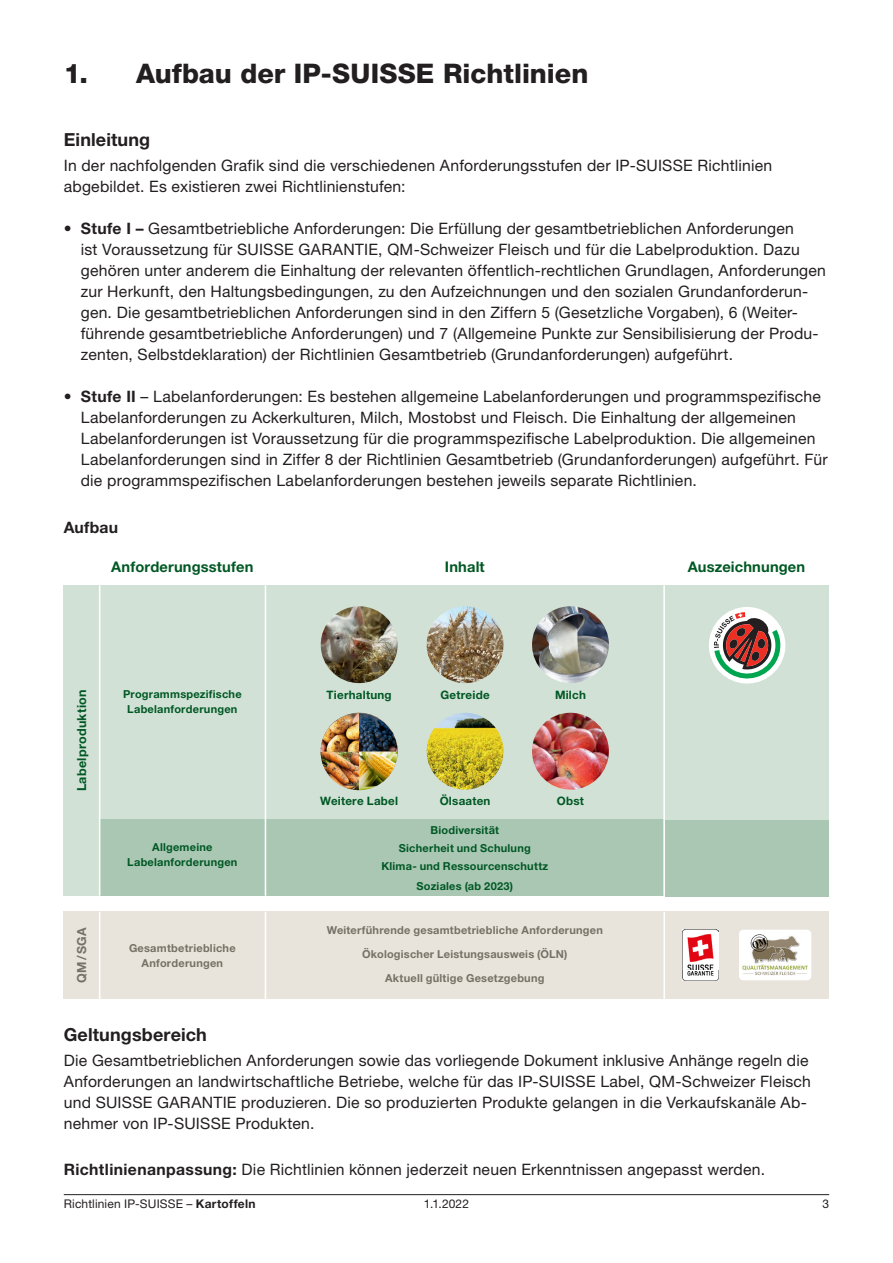
<style>
.page{position:relative;width:893px;height:1263px;background:#fff}
.page>*{position:absolute;margin:0;border:0;box-sizing:border-box;transform-origin:0 0}
.H1_Titel_1Zahl{font:800 27px "Helvetica Neue LT Std";color:#231f20}
.p_Zwischentitl{font:700 18px "Helvetica Neue LT Std";letter-spacing:.005em;color:#231f20}
.p__Einzug_bulletpoin{font:15.75px/21px "Helvetica Neue LT Std";letter-spacing:.015em;color:#231f20}
.p_GS{font:15.75px/21px "Helvetica Neue LT Std";letter-spacing:.015em;color:#231f20}
.p_Zwischentitel_GS{font:700 15.75px "Helvetica Neue LT Std";letter-spacing:.01em;color:#231f20}
.t1{font:700 14.7px "Helvetica Neue LT Std";letter-spacing:.01em;color:#005824}
.t2{font:700 12.45px "Helvetica Neue LT Std";letter-spacing:.02em;color:#005824}
.t3{font:700 12.45px "Helvetica Neue LT Std";color:#767166}
.t4{font:12px "Helvetica Neue LT Std";letter-spacing:.01em;color:#231f20}
.t5{font:700 11.55px "Helvetica Neue LT Std";letter-spacing:.02em;color:#005824}
.t6{font:700 10.95px "Helvetica Neue LT Std";letter-spacing:.02em;color:#005824}
.t7{font:700 10.95px "Helvetica Neue LT Std";letter-spacing:.02em;color:#767166}
.s1{font-weight:700}
</style>
<div class="page">
<hr style="left:64px;top:1194px;width:765px;height:1px;background:#231f20">
<div style="left:64px;top:585px;width:765px;height:311px;background:#d1e1d5"></div>
<div style="left:100px;top:820px;width:563px;height:76px;background:#aac7b4"></div>
<div style="left:64px;top:912px;width:765px;height:87px;background:#e8e4dc"></div>
<img style="left:321px;top:606px;width:77px;height:77px;border-radius:38px">
<img style="left:427px;top:606px;width:76px;height:77px;border-radius:38px">
<img style="left:532px;top:606px;width:77px;height:77px;border-radius:38px">
<img style="left:427px;top:713px;width:76px;height:77px;border-radius:38px">
<img style="left:532px;top:713px;width:77px;height:77px;border-radius:38px">
<hr style="left:265px;top:585px;width:1px;height:311px;background:#fff">
<hr style="left:99px;top:585px;width:1px;height:311px;background:#fff">
<hr style="left:99px;top:912px;width:1px;height:87px;background:#fff">
<hr style="left:663px;top:585px;width:2px;height:311px;background:#fff">
<hr style="left:265px;top:912px;width:1px;height:87px;background:#fff">
<hr style="left:663px;top:912px;width:2px;height:87px;background:#fff">
<img style="left:321px;top:713px;width:76px;height:77px">
<div style="left:665px;top:820px;width:164px;height:76px;background:#aac7b4"></div>
<div style="left:709px;top:607px;width:76px;height:76px;background:#fff;border-radius:50%"></div>
<svg style="left:714px;top:612px;width:68px;height:71px"></svg>
<img style="left:682px;top:930px;width:37px;height:50px">
<div style="left:739px;top:930px;width:72px;height:50px;background:#fff;border-radius:4px"></div>
<img style="left:742px;top:934px;width:66px;height:42px">
<p class="H1_Titel_1Zahl" style="left:64px;top:57px;width:526px">1. Aufbau der IP-SUISSE Richtlinien</p>
<p class="p_Zwischentitl" style="left:64px;top:129px;width:88px">Einleitung</p>
<p class="p__Einzug_bulletpoin" style="left:64px;top:155px;width:710px">In der nachfolgenden Grafik sind die verschiedenen Anforderungsstufen der IP-SUISSE Richtlinien abgebildet. Es existieren zwei Richtlinienstufen:</p>
<p class="p__Einzug_bulletpoin" style="left:81px;top:218px;width:747px;text-indent:-17px">• <span class="s1">Stufe I –</span> Gesamtbetriebliche Anforderungen: Die Erfüllung der gesamtbetrieblichen Anforderungen<br>ist Voraussetzung für SUISSE GARANTIE, QM-Schweizer Fleisch und für die Labelproduktion. Dazu gehören unter anderem die Einhaltung der relevanten öffentlich-rechtlichen Grundlagen, Anforderungen zur Herkunft, den Haltungsbedingungen, zu den Aufzeichnungen und den sozialen Grundanforderun&shy;gen. Die gesamtbetrieblichen Anforderungen sind in den Ziffern 5 (Gesetzliche Vorgaben), 6 (Weiter&shy;führende gesamtbetriebliche Anforderungen) und 7 (Allgemeine Punkte zur Sensibilisierung der Produ&shy;zenten, Selbstdeklaration) der Richtlinien Gesamtbetrieb (Grundanforderungen) aufgeführt.</p>
<p class="p__Einzug_bulletpoin" style="left:81px;top:386px;width:748px;text-indent:-17px">• <span class="s1">Stufe II</span> – Labelanforderungen: Es bestehen allgemeine Labelanforderungen und programmspezifische Labelanforderungen zu Ackerkulturen, Milch, Mostobst und Fleisch. Die Einhaltung der allgemeinen Labelanforderungen ist Voraussetzung für die programmspezifische Labelproduktion. Die allgemeinen Labelanforderungen sind in Ziffer 8 der Richtlinien Gesamtbetrieb (Grundanforderungen) aufgeführt. Für die programmspezifischen Labelanforderungen bestehen jeweils separate Richtlinien.</p>
<p class="p_Zwischentitel_GS" style="left:64px;top:517px;width:56px">Aufbau</p>
<p class="t1" style="left:111px;top:558px;width:144px">Anforderungsstufen</p>
<p class="t1" style="left:445px;top:558px;width:41px">Inhalt</p>
<p class="t1" style="left:688px;top:558px;width:119px">Auszeichnungen</p>
<p class="t2" style="left:74px;top:791px;width:103px;rotate:-90deg">Labelproduktion</p>
<p class="t3" style="left:74px;top:983px;width:57px;rotate:-90deg">QM/SGA</p>
<p class="t6" style="left:123px;top:687px;width:120px">Programmspezifische</p>
<p class="t6" style="left:127px;top:703px;width:112px">Labelanforderungen</p>
<p class="t6" style="left:152px;top:840px;width:62px">Allgemeine</p>
<p class="t6" style="left:127px;top:855px;width:112px">Labelanforderungen</p>
<p class="t7" style="left:129px;top:941px;width:108px">Gesamtbetriebliche</p>
<p class="t7" style="left:142px;top:956px;width:83px">Anforderungen</p>
<p class="t5" style="left:327px;top:687px;width:66px">Tierhaltung</p>
<p class="t5" style="left:440px;top:687px;width:51px">Getreide</p>
<p class="t5" style="left:555px;top:687px;width:32px">Milch</p>
<p class="t5" style="left:320px;top:794px;width:79px">Weitere Label</p>
<p class="t5" style="left:440px;top:794px;width:52px">Ölsaaten</p>
<p class="t5" style="left:557px;top:794px;width:29px">Obst</p>
<p class="t6" style="left:430px;top:823px;width:70px">Biodiversität</p>
<p class="t6" style="left:399px;top:841px;width:134px">Sicherheit und Schulung</p>
<p class="t6" style="left:381px;top:860px;width:168px">Klima- und Ressourcenschuttz</p>
<p class="t6" style="left:416px;top:879px;width:98px">Soziales (ab 2023)</p>
<p class="t7" style="left:327px;top:923px;width:278px">Weiterführende gesamtbetriebliche Anforderungen</p>
<p class="t7" style="left:362px;top:947px;width:207px">Ökologischer Leistungsausweis (ÖLN)</p>
<p class="t7" style="left:385px;top:971px;width:161px">Aktuell gültige Gesetzgebung</p>
<p class="p_Zwischentitl" style="left:64px;top:1023px;width:145px">Geltungsbereich</p>
<p class="p_GS" style="left:64px;top:1050px;width:749px">Die Gesamtbetrieblichen Anforderungen sowie das vorliegende Dokument inklusive Anhänge regeln die Anforderungen an landwirtschaftliche Betriebe, welche für das IP-SUISSE Label, QM-Schweizer Fleisch und SUISSE GARANTIE produzieren. Die so produzierten Produkte gelangen in die Verkaufskanäle Ab&shy;nehmer von IP-SUISSE Produkten.</p>
<p class="p_GS" style="left:64px;top:1159px;width:703px"><span class="s1">Richtlinienanpassung:</span> Die Richtlinien können jederzeit neuen Erkenntnissen angepasst werden.</p>
<p class="t4" style="left:64px;top:1196px;width:193px">Richtlinien IP-SUISSE – <span class="s1">Kartoffeln</span></p>
<p class="t4" style="left:424px;top:1196px;width:47px">1.1.2022</p>
<p class="t4" style="left:822px;top:1196px;width:8px">3</p>
</div>
